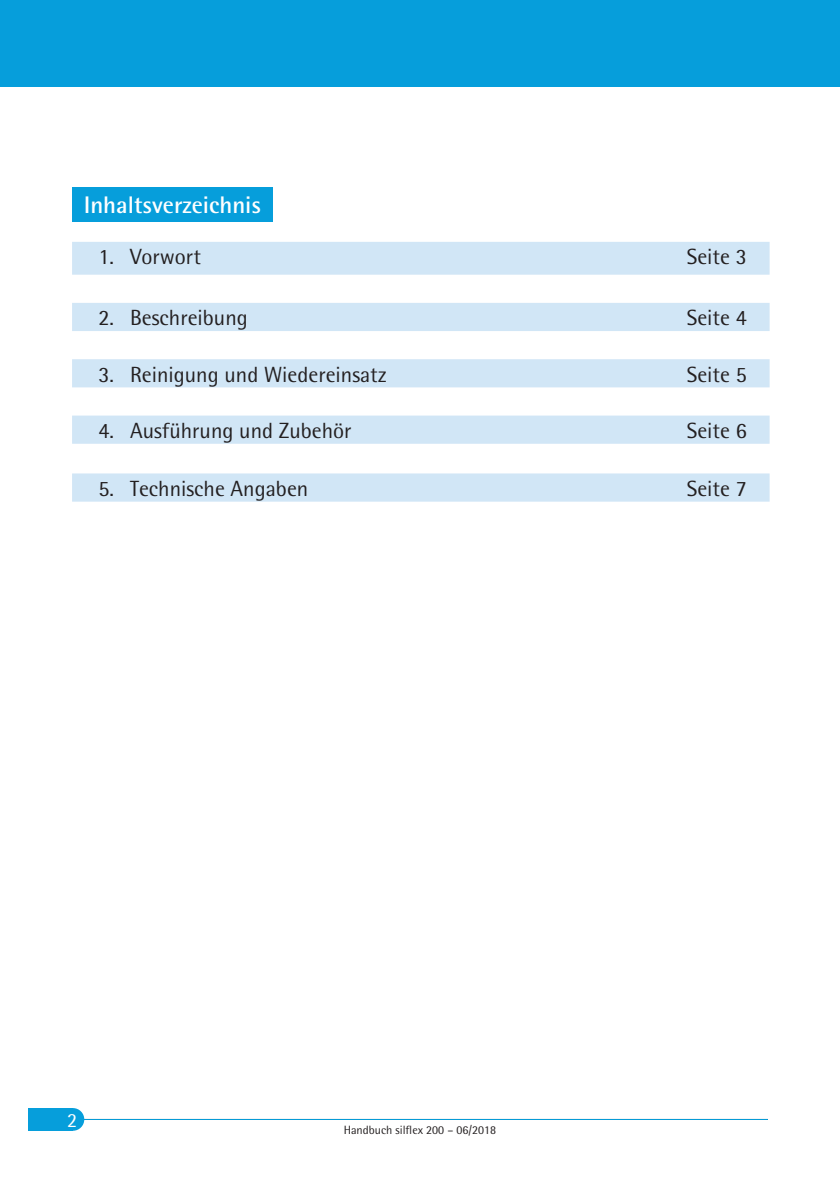
<style>
.page{position:relative;width:840px;height:1191px;background:#fff}
.page>*{position:absolute;margin:0;border:0;box-sizing:border-box;transform-origin:0 0}
.t1{font:700 24px "Rotis Semi Sans";color:#fff}
.t2{font:22px "Rotis Semi Sans";color:#231f20}
.t3{font:20px "Rotis Semi Sans";color:#fff}
.t4{font:12px "Rotis Semi Sans";color:#231f20}
</style>
<div class="page">
<svg style="left:72px;top:242px;width:697px;height:259px;fill:#d1e6f6"></svg>
<div style="left:72px;top:187px;width:200px;height:34px;background:#069edb"></div>
<div style="left:0;top:0;width:839px;height:86px;background:#069edb"></div>
<hr style="left:72px;top:1119px;width:695px;height:1px;background:#069edb">
<div style="left:28px;top:1108px;width:45px;height:22px;background:#069edb"></div>
<div style="left:62px;top:1108px;width:22px;height:22px;background:#069edb;border-radius:50%"></div>
<p class="t1" style="left:84px;top:190px;width:179px">Inhaltsverzeichnis</p>
<p class="t2" style="left:98px;top:244px;width:104px">1. Vorwort</p>
<p class="t2" style="left:686px;top:244px;width:61px">Seite 3</p>
<p class="t2" style="left:98px;top:305px;width:151px">2. Beschreibung</p>
<p class="t2" style="left:686px;top:305px;width:61px">Seite 4</p>
<p class="t2" style="left:98px;top:361px;width:290px">3. Reinigung und Wiedereinsatz</p>
<p class="t2" style="left:686px;top:361px;width:61px">Seite 5</p>
<p class="t2" style="left:98px;top:418px;width:254px">4. Ausführung und Zubehör</p>
<p class="t2" style="left:686px;top:418px;width:61px">Seite 6</p>
<p class="t2" style="left:98px;top:475px;width:211px">5. Technische Angaben</p>
<p class="t2" style="left:686px;top:475px;width:61px">Seite 7</p>
<p class="t3" style="left:67px;top:1108px;width:12px">2</p>
<p class="t4" style="left:343px;top:1123px;width:154px">Handbuch silflex 200 – 06/2018</p>
</div>
